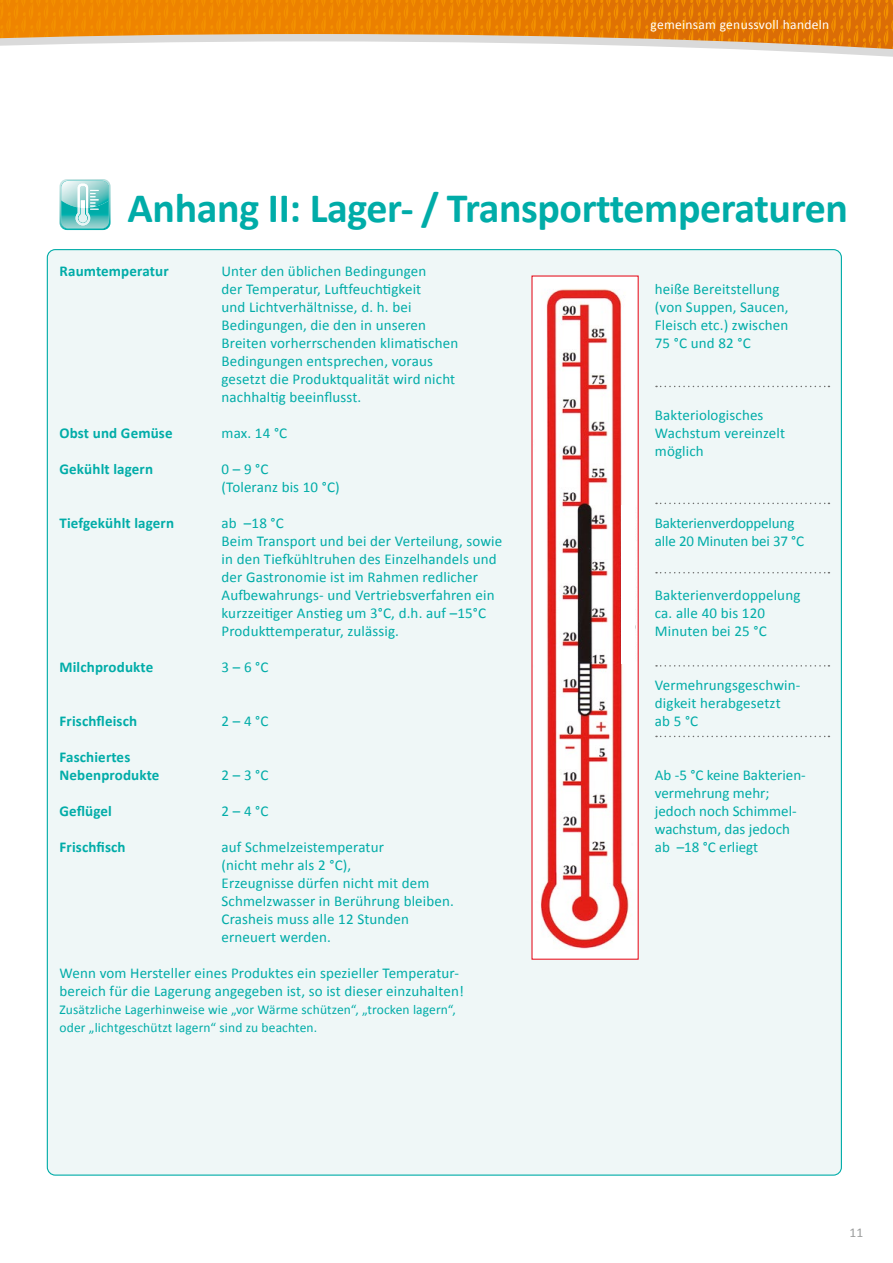
<style>
.page{position:relative;width:893px;height:1263px;background:#fff}
.page>*{position:absolute;margin:0;border:0;box-sizing:border-box;transform-origin:0 0}
.t1{font:700 42px "Calibri";letter-spacing:-.01em;color:#00aca8}
.t2{font:15px/18px "Calibri";letter-spacing:.01em;color:#00aca8}
.t3{font:700 15px/18px "Calibri";letter-spacing:.01em;color:#00aca8}
.t4{font:15px/18px "Calibri";letter-spacing:-.01em;color:#00aca8}
.t5{font:13.5px/18px "Calibri";letter-spacing:.01em;color:#00aca8}
.t6{font:13.5px "Calibri";letter-spacing:.02em;color:#fff}
.t7{font:13.5px "Calibri";color:#9c9d9d}
</style>
<div class="page">
<svg style="left:0;top:0;width:893px;height:34px;background:#e97f01"></svg>
<svg style="left:0;top:34px;width:893px;height:7px;background:#deb280"></svg>
<svg style="left:0;top:41px;width:893px;height:148px"></svg>
<svg style="left:60px;top:179px;width:51px;height:51px;background:#86d1cf"></svg>
<div style="left:47px;top:250px;width:794px;height:925px;background:#eff7f7;border-radius:8px"></div>
<img style="left:533px;top:278px;width:104px;height:680px">
<div style="left:621px;top:505px;width:14px;height:158px;background:#fff"></div>
<svg style="left:656px;top:386px;width:173px;height:1px"></svg>
<svg style="left:656px;top:503px;width:173px;height:1px"></svg>
<svg style="left:656px;top:572px;width:173px;height:1px"></svg>
<svg style="left:656px;top:665px;width:173px;height:2px"></svg>
<svg style="left:656px;top:736px;width:173px;height:1px"></svg>
<p class="t6" style="left:651px;top:16px;width:180px">gemeinsam genussvoll handeln</p>
<h1 class="t1" style="left:128px;top:181px;width:722px">Anhang II: Lager- / Transporttemperaturen</h1>
<p class="t3" style="left:60px;top:262px;width:111px">Raumtemperatur</p>
<p class="t2" style="left:222px;top:262px;width:238px">Unter den üblichen Bedingungen<br>der Temperatur, Luftfeuchtigkeit<br>und Lichtverhältnisse, d. h. bei Bedingungen, die den in unseren Breiten vorherrschenden klimatischen Bedingungen entsprechen, voraus gesetzt die Produktqualität wird nicht nachhaltig beeinflusst.</p>
<p class="t3" style="left:60px;top:424px;width:115px">Obst und Gemüse</p>
<p class="t2" style="left:222px;top:424px;width:67px">max. 14 °C</p>
<p class="t3" style="left:60px;top:460px;width:95px">Gekühlt lagern</p>
<p class="t2" style="left:222px;top:460px;width:120px">0 – 9 °C<br>(Toleranz bis 10 °C)</p>
<p class="t3" style="left:60px;top:514px;width:116px">Tiefgekühlt lagern</p>
<p class="t2" style="left:222px;top:514px;width:282px">ab –18 °C<br>Beim Transport und bei der Verteilung, sowie in den Tiefkühltruhen des Einzelhandels und der Gastronomie ist im Rahmen redlicher Aufbewahrungs- und Vertriebsverfahren ein kurzzeitiger Anstieg um 3°C, d.h. auf –15°C Produkttemperatur, zulässig.</p>
<p class="t3" style="left:60px;top:658px;width:95px">Milchprodukte</p>
<p class="t2" style="left:222px;top:658px;width:48px">3 – 6 °C</p>
<p class="t2" style="left:655px;top:280px;width:135px">heiße Bereitstellung (von Suppen, Saucen,<br>Fleisch etc.) zwischen<br>75 °C und 82 °C</p>
<p class="t2" style="left:655px;top:406px;width:132px">Bakteriologisches<br>Wachstum vereinzelt möglich</p>
<p class="t4" style="left:655px;top:514px;width:151px">Bakterienverdoppelung alle 20 Minuten bei 37 °C</p>
<p class="t2" style="left:655px;top:586px;width:147px">Bakterienverdoppelung ca. alle 40 bis 120<br>Minuten bei 25 °C</p>
<p class="t3" style="left:60px;top:712px;width:79px">Frischfleisch</p>
<p class="t2" style="left:222px;top:712px;width:48px">2 – 4 °C</p>
<p class="t3" style="left:60px;top:748px;width:101px">Faschiertes<br>Nebenprodukte</p>
<p class="t2" style="left:222px;top:766px;width:48px">2 – 3 °C</p>
<p class="t3" style="left:60px;top:802px;width:54px">Geflügel</p>
<p class="t2" style="left:222px;top:802px;width:48px">2 – 4 °C</p>
<p class="t3" style="left:60px;top:838px;width:68px">Frischfisch</p>
<p class="t2" style="left:222px;top:838px;width:234px">auf Schmelzeistemperatur<br>(nicht mehr als 2 °C),<br>Erzeugnisse dürfen nicht mit dem<br>Schmelzwasser in Berührung bleiben.<br>Crasheis muss alle 12 Stunden erneuert werden.</p>
<p class="t2" style="left:60px;top:964px;width:406px">Wenn vom Hersteller eines Produktes ein spezieller Temperatur&shy;bereich für die Lagerung angegeben ist, so ist dieser einzuhalten!</p>
<p class="t5" style="left:60px;top:1000px;width:398px">Zusätzliche Lagerhinweise wie „vor Wärme schützen“, „trocken lagern“, oder „lichtgeschützt lagern“ sind zu beachten.</p>
<p class="t2" style="left:655px;top:676px;width:147px">Vermehrungsgeschwin&shy;digkeit herabgesetzt<br>ab 5 °C</p>
<p class="t2" style="left:655px;top:766px;width:151px">Ab -5 °C keine Bakterien&shy;vermehrung mehr; jedoch noch Schimmel&shy;wachstum, das jedoch ab –18 °C erliegt</p>
<p class="t7" style="left:849px;top:1224px;width:15px">11</p>
</div>
